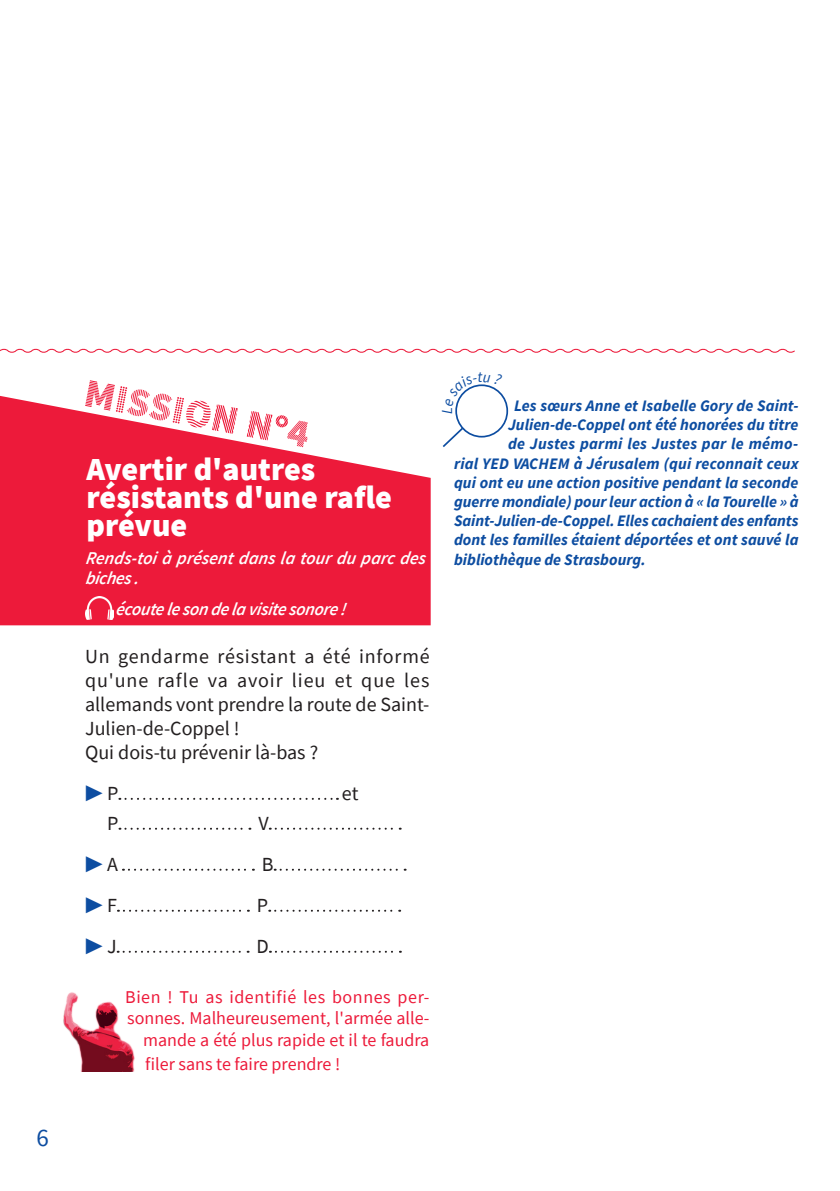
<style>
.page{position:relative;width:840px;height:1191px;background:#fff}
.page>*{position:absolute;margin:0;border:0;box-sizing:border-box;transform-origin:0 0}
.t1{font:900 32px/28px "Source Sans Pro";color:#fff}
.t2{font:25px "Source Sans Pro";color:#0d4da1}
.t3{font:20px/24px "Source Sans Pro";color:#231f20}
.t4{font:20px "Source Sans Pro";color:#0d4da1}
.t5{font:18px/21.6px "Source Sans Pro";color:#ed1a3a;text-align:right}
.t6{font:italic 600 18px/20px "Source Sans Pro";color:#fff}
.t7{font:italic 700 16px "Source Sans Pro";color:#0d4da1}
.t8{font:italic 700 16px "Source Sans Pro";letter-spacing:.02em;color:#0d4da1}
.t9{font:italic 15.4px "Source Sans Pro";color:#0d4da1}
.s1{color:#231f20}
</style>
<div class="page">
<svg style="left:119px;top:798px;width:219px;height:2px"></svg>
<svg style="left:119px;top:827px;width:131px;height:2px"></svg>
<svg style="left:269px;top:827px;width:131px;height:2px"></svg>
<svg style="left:123px;top:868px;width:131px;height:2px"></svg>
<svg style="left:274px;top:868px;width:131px;height:2px"></svg>
<svg style="left:118px;top:909px;width:131px;height:2px"></svg>
<svg style="left:269px;top:909px;width:131px;height:2px"></svg>
<svg style="left:118px;top:950px;width:130px;height:2px"></svg>
<svg style="left:270px;top:950px;width:130px;height:2px"></svg>
<svg style="left:0;top:396px;width:430px;height:229px;background:#ee324f"></svg>
<img style="left:85px;top:596px;width:28px;height:23px">
<svg style="left:85px;top:380px;width:222px;height:67px"></svg>
<svg style="left:0;top:348px;width:795px;height:5px"></svg>
<div style="left:455px;top:384px;width:53px;height:53px;border:2px solid #0d4da1;border-radius:50%"></div>
<svg style="left:442px;top:426px;width:22px;height:21px"></svg>
<img style="left:63px;top:992px;width:72px;height:79px">
<svg style="left:455px;top:384px;width:47px;height:22px"></svg>
<h2 class="t2" style="left:36px;top:1121px;width:14px">6</h2>
<h1 class="t1" style="left:86px;top:454px;width:307px">Avertir d'autres résistants d'une rafle prévue</h1>
<p class="t6" style="left:85px;top:547px;width:345px">Rends-toi à présent dans la tour du parc des biches .</p>
<p class="t6" style="left:116px;top:599px;width:235px">écoute le son de la visite sonore !</p>
<p class="t3" style="left:85px;top:644px;width:346px">Un gendarme résistant a été informé qu'une rafle va avoir lieu et que les allemands vont prendre la route de Saint-<br>Julien-de-Coppel !<br>Qui dois-tu prévenir là-bas ?</p>
<p class="t4" style="left:85px;top:780px;width:35px">▶ <span class="s1">P</span></p>
<p class="t3" style="left:342px;top:781px;width:18px">et</p>
<p class="t3" style="left:107px;top:810px;width:13px">P</p>
<p class="t3" style="left:258px;top:810px;width:12px">V</p>
<p class="t4" style="left:85px;top:851px;width:34px">▶ <span class="s1">A</span></p>
<p class="t3" style="left:262px;top:851px;width:13px">B</p>
<p class="t4" style="left:85px;top:892px;width:33px">▶ <span class="s1">F</span></p>
<p class="t3" style="left:257px;top:892px;width:13px">P</p>
<p class="t4" style="left:85px;top:933px;width:33px">▶ <span class="s1">J</span></p>
<p class="t3" style="left:256px;top:933px;width:14px">D</p>
<p class="t5" style="left:125px;top:985px;width:306px">Bien ! Tu as identifié les bonnes per&shy;sonnes. Malheureusement, l'armée alle&shy;mande a été plus rapide et il te faudra</p>
<p class="t5" style="left:145px;top:1052px;width:196px">filer sans te faire prendre !</p>
<p class="t7" style="left:514px;top:395px;width:286px">Les sœurs Anne et Isabelle Gory de Saint-</p>
<p class="t7" style="left:508px;top:414px;width:291px">Julien-de-Coppel ont été honorées du titre</p>
<p class="t8" style="left:508px;top:433px;width:291px">de Justes parmi les Justes par le mémo-</p>
<p class="t7" style="left:454px;top:453px;width:346px">rial YED VACHEM à Jérusalem (qui reconnait ceux</p>
<p class="t7" style="left:454px;top:472px;width:345px">qui ont eu une action positive pendant la seconde</p>
<p class="t7" style="left:454px;top:491px;width:346px">guerre mondiale) pour leur action à « la Tourelle » à</p>
<p class="t7" style="left:454px;top:510px;width:346px">Saint-Julien-de-Coppel. Elles cachaient des enfants</p>
<p class="t7" style="left:454px;top:529px;width:346px">dont les familles étaient déportées et ont sauvé la</p>
<p class="t7" style="left:454px;top:549px;width:193px">bibliothèque de Strasbourg.</p>
<p class="t9" style="left:436px;top:413px;width:8px;rotate:-90deg">L</p>
</div>
